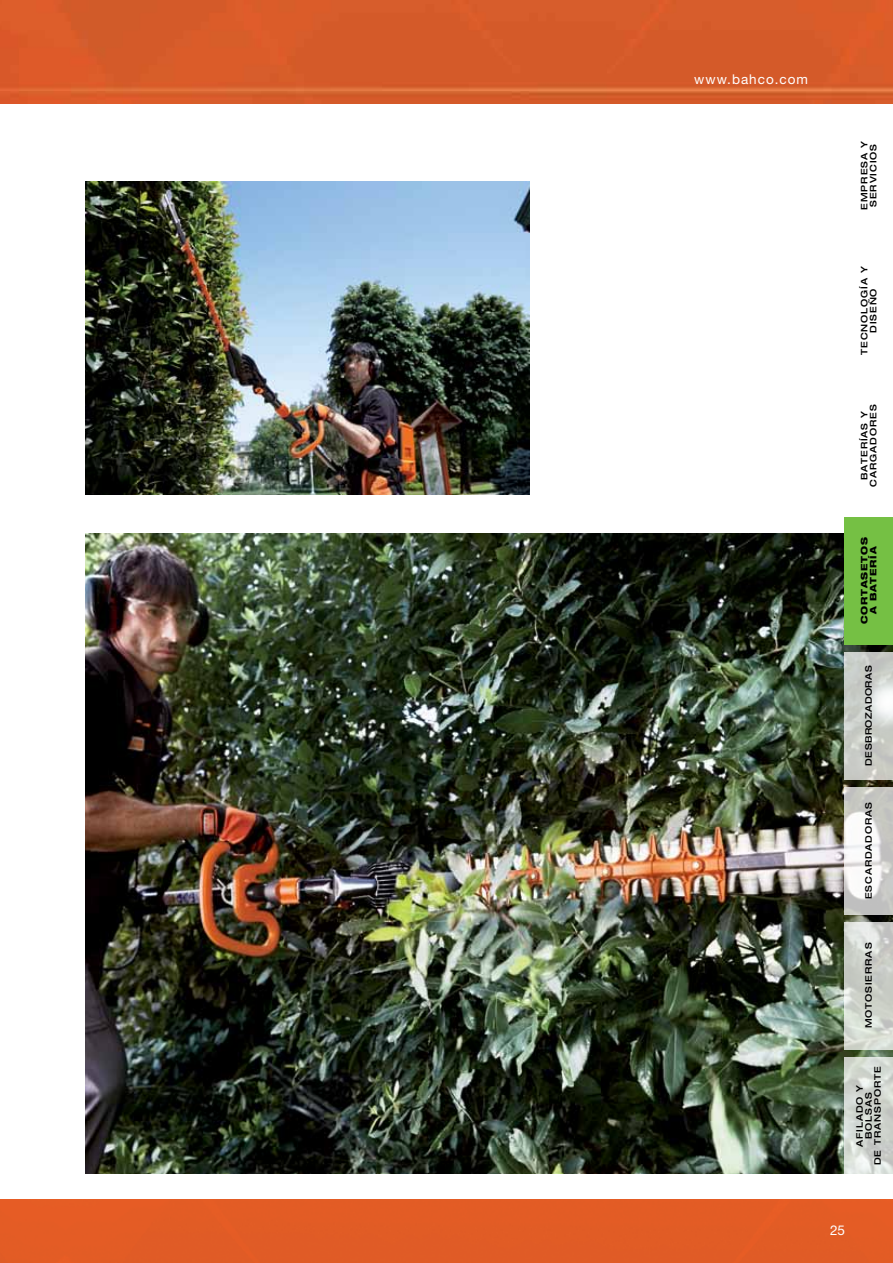
<style>
.page{position:relative;width:893px;height:1263px;background:#fff}
.page>*{position:absolute;margin:0;border:0;box-sizing:border-box;transform-origin:0 0}
.t1{font:13.5px "Helvetica Neue LT Std";letter-spacing:.075em;color:#fff}
.t2{font:500 expanded 9px/9px "Helvetica Neue LT Std";letter-spacing:.1em;color:#000;text-align:center}
.t3{font:800 expanded 9px/9px "Helvetica Neue LT Std";letter-spacing:.1em;color:#000;text-align:center}
.t4{font:500 expanded 9px "Helvetica Neue LT Std";letter-spacing:.05em;color:#000}
</style>
<div class="page">
<img style="left:0;top:0;width:893px;height:103px">
<div style="left:0;top:1199px;width:893px;height:64px;background:#e25c25"></div>
<img style="left:85px;top:534px;width:808px;height:640px">
<img style="left:85px;top:182px;width:444px;height:312px">
<div style="left:845px;top:517px;width:48px;height:127px;background:#75c044"></div>
<svg style="left:845px;top:652px;width:48px;height:127px;background:#cdd0cc"></svg>
<svg style="left:845px;top:787px;width:48px;height:127px"></svg>
<svg style="left:845px;top:922px;width:48px;height:127px;background:#d1d5ce"></svg>
<svg style="left:845px;top:1057px;width:48px;height:117px;background:#d3d8d2"></svg>
<h1 class="t1" style="left:694px;top:71px;width:115px">www.bahco.com</h1>
<p class="t2" style="left:859px;top:210px;width:70px;rotate:-90deg">Empresa y servicios</p>
<p class="t2" style="left:859px;top:355px;width:91px;rotate:-90deg">Tecnología y diseño</p>
<p class="t2" style="left:859px;top:487px;width:84px;rotate:-90deg">Baterías y cargadores</p>
<p class="t3" style="left:859px;top:624px;width:89px;rotate:-90deg">Cortasetos a batería</p>
<p class="t4" style="left:863px;top:766px;width:102px;rotate:-90deg">Desbrozadoras</p>
<p class="t2" style="left:864px;top:899px;width:99px;rotate:-90deg">Escardadoras</p>
<p class="t2" style="left:864px;top:1028px;width:87px;rotate:-90deg">Motosierras</p>
<p class="t2" style="left:855px;top:1165px;width:100px;rotate:-90deg">Afilado y bolsas<br>de transporte</p>
<h1 class="t1" style="left:830px;top:1222px;width:17px">25</h1>
</div>
